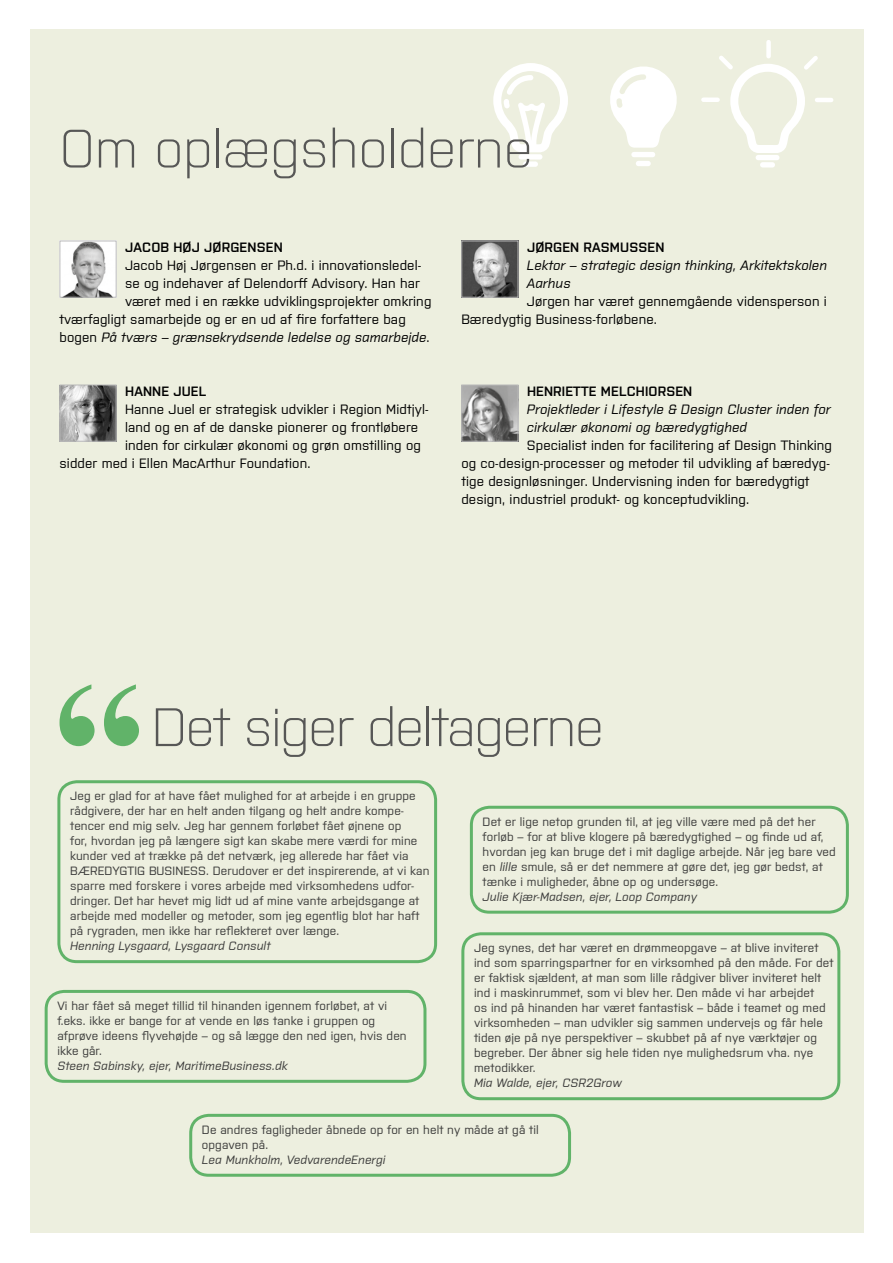
<style>
.page{position:relative;width:893px;height:1263px;background:#fff}
.page>*{position:absolute;margin:0;border:0;box-sizing:border-box;transform-origin:0 0}
.t1{font:300 54px "Purista";letter-spacing:-.025em;color:#575756}
.t2{font:300 54px "Purista";color:#575756}
.t3{font:500 13.5px/18px "Purista";letter-spacing:.01em;color:#000}
.t4{font:italic 500 13.5px/18px "Purista";letter-spacing:.01em;color:#000}
.t5{font:600 13.5px "Purista";letter-spacing:.01em;color:#000}
.t6{font:500 12px/15px "Purista";letter-spacing:.01em;color:#3c3c3b}
.t7{font:italic 500 12px "Purista";letter-spacing:.01em;color:#3c3c3b}
.s1{font-style:normal}
.s2{font-style:italic}
</style>
<div class="page">
<div style="left:30px;top:30px;width:833px;height:1203px;background:#edefdf"></div>
<svg style="left:610px;top:66px;width:67px;height:100px"></svg>
<div style="left:519px;top:154px;width:23px;height:6px;background:#fff;border-radius:3px"></div>
<div style="left:523px;top:161px;width:15px;height:6px;background:#fff;border-radius:3px"></div>
<svg style="left:493px;top:63px;width:75px;height:89px"></svg>
<div style="left:756px;top:155px;width:23px;height:5px;background:#fff;border-radius:3px"></div>
<div style="left:760px;top:162px;width:15px;height:6px;background:#fff;border-radius:3px"></div>
<svg style="left:701px;top:40px;width:132px;height:113px"></svg>
<img style="left:62px;top:243px;width:53px;height:53px">
<div style="left:60px;top:241px;width:57px;height:57px;border:1px solid #b9b9b9"></div>
<img style="left:62px;top:387px;width:53px;height:53px">
<div style="left:60px;top:385px;width:57px;height:57px;border:1px solid #b9b9b9"></div>
<img style="left:463px;top:243px;width:53px;height:53px">
<div style="left:461px;top:241px;width:57px;height:57px;border:1px solid #b9b9b9"></div>
<img style="left:463px;top:387px;width:53px;height:53px">
<div style="left:461px;top:385px;width:57px;height:57px;border:1px solid #b9b9b9"></div>
<div style="left:57px;top:780px;width:380px;height:183px;border:3px solid #61b369;border-radius:18px"></div>
<div style="left:461px;top:932px;width:379px;height:168px;border:3px solid #61b369;border-radius:18px"></div>
<div style="left:45px;top:990px;width:381px;height:93px;border:3px solid #61b369;border-radius:18px"></div>
<div style="left:470px;top:806px;width:379px;height:108px;border:3px solid #61b369;border-radius:18px"></div>
<div style="left:189px;top:1114px;width:382px;height:63px;border:3px solid #61b369;border-radius:18px"></div>
<svg style="left:60px;top:684px;width:79px;height:62px"></svg>
<h1 class="t2" style="left:60px;top:110px;width:475px">Om oplægsholderne</h1>
<p class="t5" style="left:125px;top:237px;width:159px">JACOB HØJ JØRGENSEN</p>
<p class="t3" style="left:125px;top:255px;width:298px">Jacob Høj Jørgensen er Ph.d. i innovationsledel-</p>
<p class="t3" style="left:125px;top:273px;width:296px">se og indehaver af Delendorff Advisory. Han har</p>
<p class="t3" style="left:125px;top:291px;width:308px">været med i en række udviklingsprojekter omkring</p>
<p class="t3" style="left:60px;top:309px;width:348px">tværfagligt samarbejde og er en ud af fire forfattere bag</p>
<p class="t4" style="left:60px;top:327px;width:372px"><span class="s1">bogen</span> På tværs – grænsekrydsende ledelse og samarbejde<span class="s1">.</span></p>
<p class="t5" style="left:125px;top:381px;width:83px">HANNE JUEL</p>
<p class="t3" style="left:125px;top:399px;width:305px">Hanne Juel er strategisk udvikler i Region Midtjyl-</p>
<p class="t3" style="left:125px;top:417px;width:295px">land og en af de danske pionerer og frontløbere</p>
<p class="t3" style="left:125px;top:435px;width:297px">inden for cirkulær økonomi og grøn omstilling og</p>
<p class="t3" style="left:60px;top:453px;width:252px">sidder med i Ellen MacArthur Foundation.</p>
<p class="t5" style="left:527px;top:237px;width:139px">JØRGEN RASMUSSEN</p>
<p class="t4" style="left:527px;top:255px;width:301px">Lektor – strategic design thinking, Arkitektskolen<br>Aarhus</p>
<p class="t3" style="left:461px;top:291px;width:367px;text-indent:66px">Jørgen har været gennemgående vidensperson i<br>Bæredygtig Business-forløbene.</p>
<p class="t5" style="left:527px;top:381px;width:167px">HENRIETTE MELCHIORSEN</p>
<p class="t4" style="left:527px;top:399px;width:305px">Projektleder i Lifestyle &amp; Design Cluster inden for cirkulær økonomi og bæredygtighed</p>
<p class="t3" style="left:461px;top:435px;width:372px;text-indent:66px">Specialist inden for facilitering af Design Thinking og co-design-processer og metoder til udvikling af bæredyg&shy;tige designløsninger. Undervisning inden for bæredygtigt design, industriel produkt- og konceptudvikling.</p>
<h1 class="t1" style="left:152px;top:688px;width:454px">Det siger deltagerne</h1>
<p class="t6" style="left:70px;top:788px;width:361px">Jeg er glad for at have fået mulighed for at arbejde i en gruppe rådgivere, der har en helt anden tilgang og helt andre kompe&shy;tencer end mig selv. Jeg har gennem forløbet fået øjnene op<br>for, hvordan jeg på længere sigt kan skabe mere værdi for mine kunder ved at trække på det netværk, jeg allerede har fået via BÆREDYGTIG BUSINESS. Derudover er det inspirerende, at vi kan sparre med forskere i vores arbejde med virksomhedens udfor&shy;dringer. Det har hevet mig lidt ud af mine vante arbejdsgange at arbejde med modeller og metoder, som jeg egentlig blot har haft på rygraden, men ikke har reflekteret over længe.</p>
<p class="t7" style="left:70px;top:937px;width:202px">Henning Lysgaard, Lysgaard Consult</p>
<p class="t6" style="left:57px;top:997px;width:351px">Vi har fået så meget tillid til hinanden igennem forløbet, at vi f.eks. ikke er bange for at vende en løs tanke i gruppen og afprøve ideens flyvehøjde – og så lægge den ned igen, hvis den ikke går.</p>
<p class="t7" style="left:57px;top:1057px;width:232px">Steen Sabinsky, ejer, MaritimeBusiness.dk</p>
<p class="t6" style="left:483px;top:813px;width:355px">Det er lige netop grunden til, at jeg ville være med på det her forløb – for at blive klogere på bæredygtighed – og finde ud af, hvordan jeg kan bruge det i mit daglige arbejde. Når jeg bare ved en <span class="s2">lille</span> smule, så er det nemmere at gøre det, jeg gør bedst, at tænke i muligheder, åbne op og undersøge.</p>
<p class="t7" style="left:483px;top:888px;width:216px">Julie Kjær-Madsen, ejer, Loop Company</p>
<p class="t6" style="left:474px;top:940px;width:361px">Jeg synes, det har været en drømmeopgave – at blive inviteret ind som sparringspartner for en virksomhed på den måde. For det er faktisk sjældent, at man som lille rådgiver bliver inviteret helt ind i maskinrummet, som vi blev her. Den måde vi har arbejdet<br>os ind på hinanden har været fantastisk – både i teamet og med virksomheden – man udvikler sig sammen undervejs og får hele tiden øje på nye perspektiver – skubbet på af nye værktøjer og begreber. Der åbner sig hele tiden nye mulighedsrum vha. nye metodikker.</p>
<p class="t7" style="left:474px;top:1074px;width:149px">Mia Walde, ejer, CSR2Grow</p>
<p class="t6" style="left:202px;top:1121px;width:338px">De andres fagligheder åbnede op for en helt ny måde at gå til opgaven på.</p>
<p class="t7" style="left:202px;top:1151px;width:185px">Lea Munkholm, VedvarendeEnergi</p>
</div>
